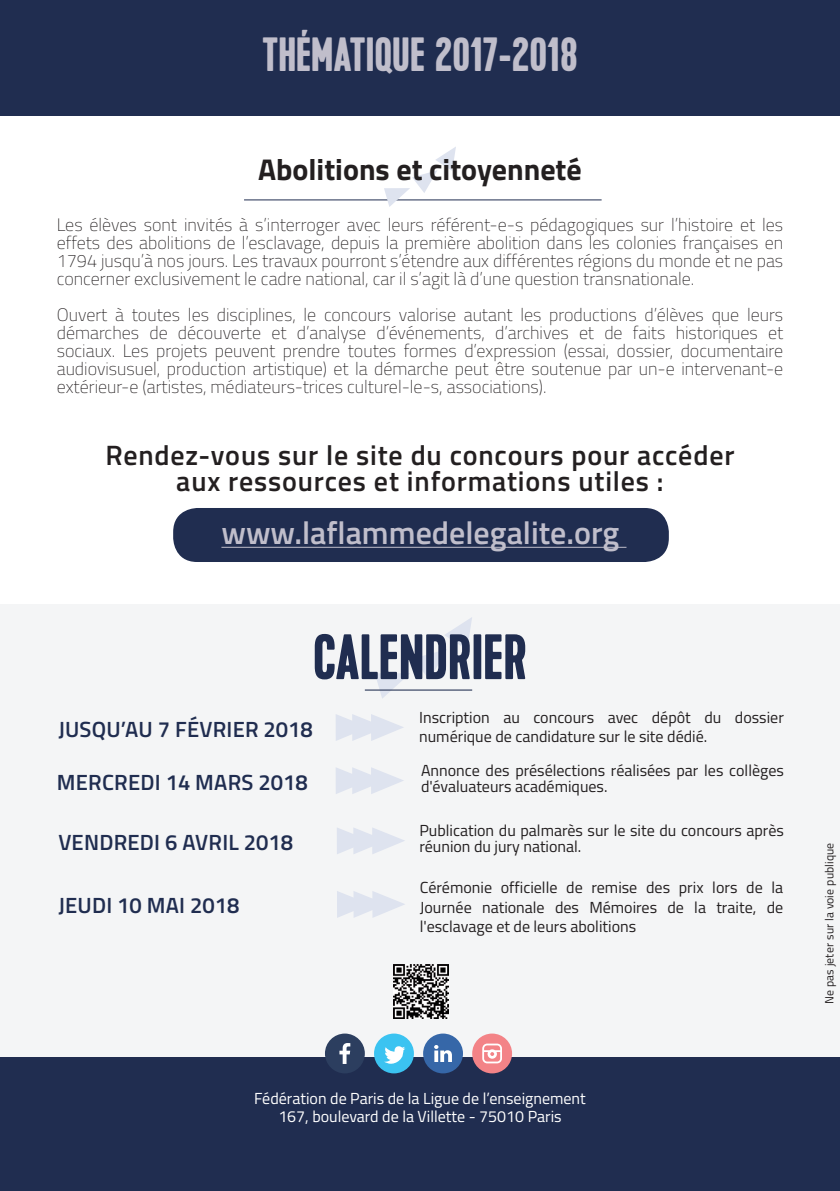
<style>
.page{position:relative;width:840px;height:1191px;background:#fff}
.page>*{position:absolute;margin:0;border:0;box-sizing:border-box;transform-origin:0 0}
.t1{font:700 64px "Kapra";color:#202d50}
.t2{font:700 48px "Kapra";color:#c0becb}
.t3{font:600 32px "Titillium Web";color:#c0becb}
.t4{font:700 30px "Titillium Web";color:#231f20}
.t5{font:600 28px/26px "Titillium Web";letter-spacing:.03em;color:#231f20;text-align:center}
.t6{font:600 22px "Titillium Web";letter-spacing:.01em;color:#202d50}
.t7{font:100 18px/18px "Titillium Web";color:#231f20;text-align:justify}
.t8{font:16px/19.2px "Titillium Web";color:#231f20}
.t9{font:16px/18px "Titillium Web";color:#fff;text-align:center}
.t10{font:11.8px "Titillium Web";color:#231f20}
</style>
<div class="page">
<div style="left:0;top:604px;width:839px;height:488px;background:#f4f5f6"></div>
<div style="left:0;top:0;width:839px;height:115px;background:#202d50"></div>
<div style="left:0;top:1058px;width:839px;height:133px;background:#202d50"></div>
<div style="left:325px;top:1033px;width:39px;height:40px;background:#2c3e5f;border-radius:50%"></div>
<div style="left:374px;top:1033px;width:39px;height:40px;background:#3bc3f1;border-radius:50%"></div>
<div style="left:423px;top:1033px;width:39px;height:40px;background:#3667a8;border-radius:50%"></div>
<div style="left:472px;top:1033px;width:40px;height:40px;background:#f38387;border-radius:50%"></div>
<svg style="left:339px;top:1043px;width:11px;height:21px"></svg>
<svg style="left:384px;top:1046px;width:21px;height:18px"></svg>
<svg style="left:482px;top:1043px;width:19px;height:20px"></svg>
<svg style="left:434px;top:1045px;width:17px;height:17px"></svg>
<img style="left:394px;top:964px;width:54px;height:54px">
<div style="left:173px;top:508px;width:495px;height:54px;background:#202d50;border-radius:24px"></div>
<hr style="left:221px;top:547px;width:405px;height:1px;background:#c0becb">
<hr style="left:244px;top:199px;width:357px;height:1px;background:#202d50">
<svg style="left:374px;top:617px;width:98px;height:81px"></svg>
<hr style="left:364px;top:689px;width:108px;height:1px;background:#202d50">
<svg style="left:336px;top:714px;width:68px;height:27px"></svg>
<svg style="left:336px;top:767px;width:68px;height:27px"></svg>
<svg style="left:337px;top:828px;width:68px;height:26px"></svg>
<svg style="left:337px;top:891px;width:68px;height:27px"></svg>
<svg style="left:384px;top:147px;width:72px;height:60px"></svg>
<h2 class="t2" style="left:262px;top:26px;width:317px">THÉMATIQUE 2017-2018</h2>
<h3 class="t4" style="left:258px;top:147px;width:325px">Abolitions et citoyenneté</h3>
<p class="t7" style="left:57px;top:215px;width:727px">Les élèves sont invités à s’interroger avec leurs référent-e-s pédagogiques sur l’histoire et les effets des abolitions de l’esclavage, depuis la première abolition dans les colonies françaises en 1794 jusqu’à nos jours. Les travaux pourront s’étendre aux différentes régions du monde et ne pas concerner exclusivement le cadre national, car il s’agit là d’une question transnationale.</p>
<p class="t7" style="left:57px;top:305px;width:727px">Ouvert à toutes les disciplines, le concours valorise autant les productions d’élèves que leurs démarches de découverte et d’analyse d’événements, d’archives et de faits historiques et sociaux. Les projets peuvent prendre toutes formes d’expression (essai, dossier, documentaire audiovisusuel, production artistique) et la démarche peut être soutenue par un-e intervenant-e extérieur-e (artistes, médiateurs-trices culturel-le-s, associations).</p>
<h3 class="t5" style="left:105px;top:441px;width:630px">Rendez-vous sur le site du concours pour accéder aux ressources et informations utiles :</h3>
<h3 class="t3" style="left:221px;top:509px;width:399px">www.laflammedelegalite.org</h3>
<h1 class="t1" style="left:312px;top:620px;width:216px">CALENDRIER</h1>
<p class="t6" style="left:58px;top:712px;width:256px">JUSQU’AU 7 FÉVRIER 2018</p>
<p class="t8" style="left:419px;top:707px;width:366px">Inscription au concours avec dépôt du dossier numérique de candidature sur le site dédié.</p>
<p class="t8" style="left:421px;top:760px;width:364px">Annonce des présélections réalisées par les collèges</p>
<p class="t6" style="left:57px;top:765px;width:252px">MERCREDI 14 MARS 2018</p>
<p class="t8" style="left:421px;top:776px;width:188px">d'évaluateurs académiques.</p>
<p class="t8" style="left:419px;top:820px;width:366px">Publication du palmarès sur le site du concours après</p>
<p class="t6" style="left:58px;top:825px;width:236px">VENDREDI 6 AVRIL 2018</p>
<p class="t8" style="left:419px;top:836px;width:163px">réunion du jury national.</p>
<p class="t8" style="left:419px;top:877px;width:364px;text-align:justify">Cérémonie officielle de remise des prix lors de la Journée nationale des Mémoires de la traite, de l'esclavage et de leurs abolitions</p>
<p class="t6" style="left:58px;top:889px;width:182px">JEUDI 10 MAI 2018</p>
<p class="t9" style="left:254px;top:1088px;width:333px">Fédération de Paris de la Ligue de l’enseignement<br>167, boulevard de la Villette - 75010 Paris</p>
<p class="t10" style="left:820px;top:1004px;width:163px;rotate:-90deg">Ne pas jeter sur la voie publique</p>
</div>
